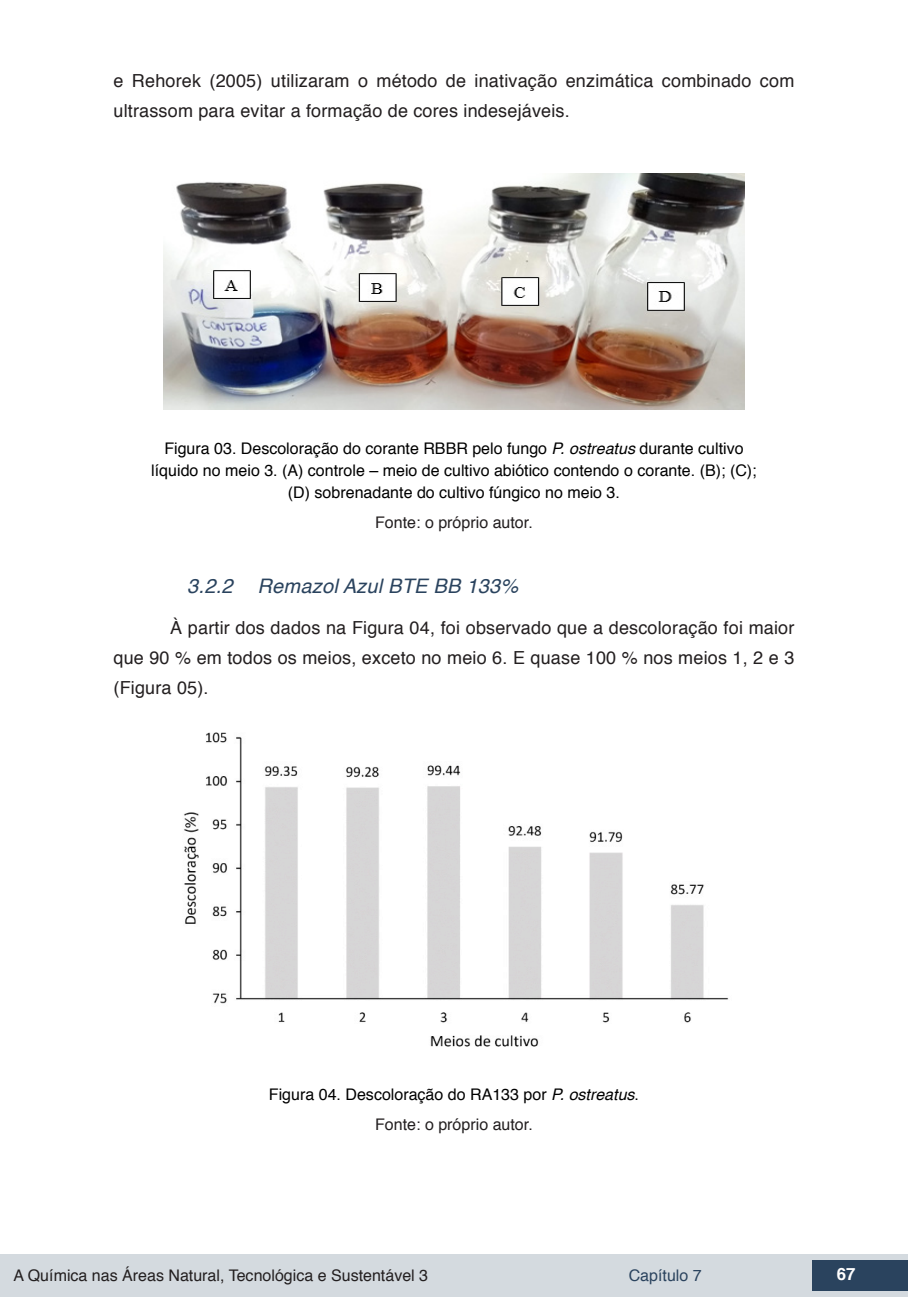
<style>
.page{position:relative;width:908px;height:1304px;background:#fff}
.page>*{position:absolute;margin:0;border:0;box-sizing:border-box;transform-origin:0 0}
.t1{font:italic 20px "Helvetica";letter-spacing:.01em;color:#2a435e}
.txt{font:18px/30px "Helvetica";letter-spacing:.01em;color:#231f20}
.t2{font:700 16.8px "Helvetica";color:#fff}
.info_tab_graf_imag{font:16px/22px "Helvetica";color:#000;text-align:center}
.fonte_tab_gra_imag{font:16px "Helvetica";color:#231f20}
.t3{font:16px "Helvetica";color:#2a435e}
.s1{font-style:italic}
</style>
<div class="page">
<div style="left:0;top:1254px;width:906px;height:43px;background:#d4dadf"></div>
<div style="left:812px;top:1261px;width:95px;height:30px;background:#2a435e"></div>
<img style="left:163px;top:174px;width:581px;height:236px">
<img style="left:184px;top:732px;width:545px;height:315px">
<p class="txt" style="left:113px;top:66px;width:682px">e Rehorek (2005) utilizaram o método de inativação enzimática combinado com ultrassom para evitar a formação de cores indesejáveis.</p>
<p class="info_tab_graf_imag" style="left:151px;top:438px;width:606px">Figura 03. Descoloração do corante RBBR pelo fungo <span class="s1">P. ostreatus</span> durante cultivo líquido no meio 3. (A) controle – meio de cultivo abiótico contendo o corante. (B); (C); (D) sobrenadante do cultivo fúngico no meio 3.</p>
<p class="fonte_tab_gra_imag" style="left:375px;top:510px;width:159px">Fonte: o próprio autor.</p>
<p class="t1" style="left:187px;top:570px;width:47px">3.2.2</p>
<p class="t1" style="left:257px;top:570px;width:262px">Remazol Azul BTE BB 133%</p>
<p class="txt" style="left:113px;top:614px;width:682px;text-align:justify;text-indent:57px">À partir dos dados na Figura 04, foi observado que a descoloração foi maior que 90 % em todos os meios, exceto no meio 6. E quase 100 % nos meios 1, 2 e 3 (Figura 05).</p>
<p class="info_tab_graf_imag" style="left:269px;top:1084px;width:371px">Figura 04. Descoloração do RA133 por <span class="s1">P. ostreatus</span>.</p>
<p class="fonte_tab_gra_imag" style="left:375px;top:1112px;width:159px">Fonte: o próprio autor.</p>
<p class="fonte_tab_gra_imag" style="left:14px;top:1263px;width:416px">A Química nas Áreas Natural, Tecnológica e Sustentável 3</p>
<p class="t3" style="left:628px;top:1263px;width:74px">Capítulo 7</p>
<p class="t2" style="left:836px;top:1261px;width:20px">67</p>
</div>
